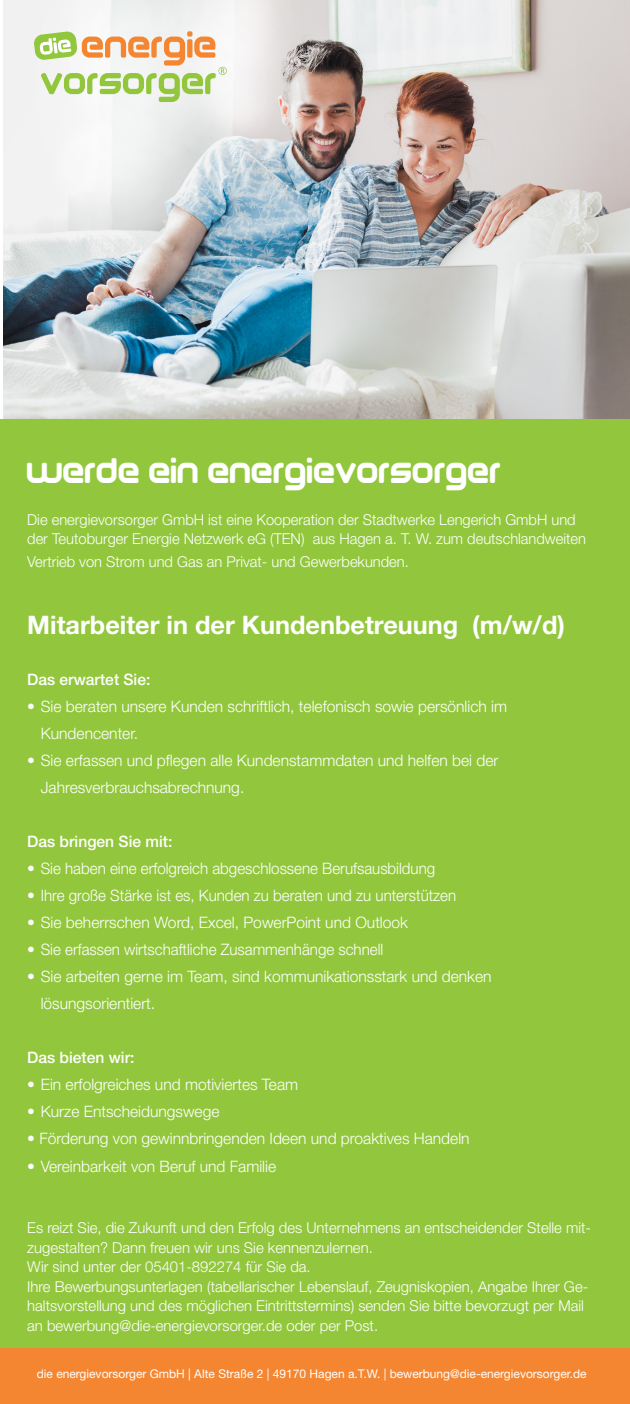
<style>
.page{position:relative;width:630px;height:1404px;background:#fff}
.page>*{position:absolute;margin:0;border:0;box-sizing:border-box;transform-origin:0 0}
.t1{font:36px "paola";color:#fff}
.t2{font:700 25.5px "Helvetica Neue LT Pro";color:#fff}
.t3{font:300 15.75px/27px "Helvetica Neue LT Pro";color:#fff}
.t4{font:500 15.75px "Helvetica Neue LT Pro";color:#fff}
.t5{font:300 15px/19.5px "Helvetica Neue LT Pro";color:#fff}
.t6{font:12px "Helvetica Neue LT Pro";color:#fff}
</style>
<div class="page">
<img style="left:3px;top:0;width:626px;height:419px">
<div style="left:0;top:419px;width:629px;height:984px;background:#92c73d"></div>
<div style="left:0;top:1348px;width:629px;height:55px;background:#f58631"></div>
<svg style="left:34px;top:31px;width:192px;height:71px"></svg>
<p class="t1" style="left:27px;top:457px;width:476px">Werde ein energievorsorger</p>
<p class="t5" style="left:27px;top:509px;width:560px">Die energievorsorger GmbH ist eine Kooperation der Stadtwerke Lengerich GmbH und der Teutoburger Energie Netzwerk eG (TEN) aus Hagen a. T. W. zum deutschlandweiten</p>
<p class="t5" style="left:27px;top:551px;width:383px">Vertrieb von Strom und Gas an Privat- und Gewerbekunden.</p>
<p class="t2" style="left:27px;top:609px;width:539px">Mitarbeiter in der Kundenbetreuung (m/w/d)</p>
<p class="t4" style="left:27px;top:670px;width:125px">Das erwartet Sie:</p>
<p class="t3" style="left:41px;top:692px;width:467px;text-indent:-14px">• Sie beraten unsere Kunden schriftlich, telefonisch sowie persönlich im<br>Kundencenter.</p>
<p class="t3" style="left:41px;top:746px;width:459px;text-indent:-14px">• Sie erfassen und pflegen alle Kundenstammdaten und helfen bei der<br>Jahresverbrauchsabrechnung.</p>
<p class="t4" style="left:27px;top:832px;width:146px">Das bringen Sie mit:</p>
<p class="t3" style="left:27px;top:854px;width:409px">• Sie haben eine erfolgreich abgeschlossene Berufsausbildung</p>
<p class="t3" style="left:27px;top:881px;width:430px">• Ihre große Stärke ist es, Kunden zu beraten und zu unterstützen</p>
<p class="t3" style="left:27px;top:908px;width:382px">• Sie beherrschen Word, Excel, PowerPoint und Outlook</p>
<p class="t3" style="left:27px;top:935px;width:357px">• Sie erfassen wirtschaftliche Zusammenhänge schnell</p>
<p class="t3" style="left:41px;top:962px;width:452px;text-indent:-14px">• Sie arbeiten gerne im Team, sind kommunikationsstark und denken lösungsorientiert.</p>
<p class="t4" style="left:27px;top:1048px;width:109px">Das bieten wir:</p>
<p class="t3" style="left:27px;top:1070px;width:272px">• Ein erfolgreiches und motiviertes Team</p>
<p class="t3" style="left:27px;top:1097px;width:193px">• Kurze Entscheidungswege</p>
<p class="t3" style="left:27px;top:1124px;width:443px">• Förderung von gewinnbringenden Ideen und proaktives Handeln</p>
<p class="t3" style="left:27px;top:1151px;width:250px">• Vereinbarkeit von Beruf und Familie</p>
<p class="t5" style="left:27px;top:1217px;width:565px">Es reizt Sie, die Zukunft und den Erfolg des Unternehmens an entscheidender Stelle mit&shy;zugestalten? Dann freuen wir uns Sie kennenzulernen.</p>
<p class="t5" style="left:27px;top:1256px;width:285px">Wir sind unter der 05401-892274 für Sie da.</p>
<p class="t5" style="left:27px;top:1275px;width:562px">Ihre Bewerbungsunterlagen (tabellarischer Lebenslauf, Zeugniskopien, Angabe Ihrer Ge&shy;haltsvorstellung und des möglichen Eintrittstermins) senden Sie bitte bevorzugt per Mail an bewerbung@die-energievorsorger.de oder per Post.</p>
<p class="t6" style="left:37px;top:1366px;width:551px">die energievorsorger GmbH | Alte Straße 2 | 49170 Hagen a.T.W. | bewerbung@die-energievorsorger.de</p>
</div>
